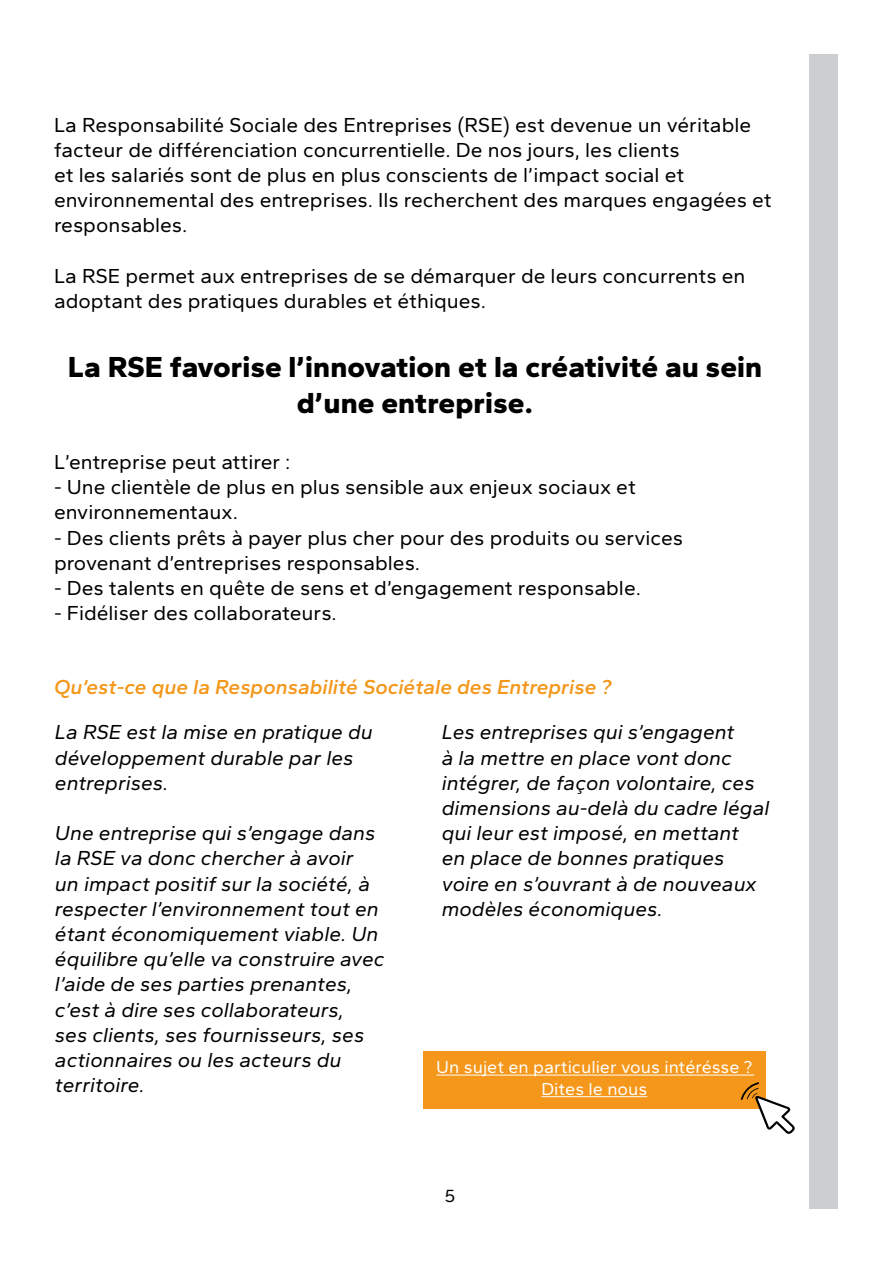
<style>
.page{position:relative;width:893px;height:1263px;background:#fff}
.page>*{position:absolute;margin:0;border:0;box-sizing:border-box;transform-origin:0 0}
.t1{font:800 30px/36px "Celebes";color:#000;text-align:center}
.t2{font:21px/25.2px "Celebes";color:#000}
.t3{font:italic 21px/25.2px "Celebes";color:#000}
.t4{font:italic 600 21px "Celebes";color:#f4971a}
.t5{font:18px/21.6px "Celebes";color:#fff;text-align:center}
.t6{font:18px "Celebes";color:#000}
</style>
<div class="page">
<div style="left:810px;top:54px;width:28px;height:1155px;background:#ccced1"></div>
<div style="left:423px;top:1051px;width:343px;height:58px;background:#f4971a"></div>
<hr style="left:436px;top:1074px;width:318px;height:1px;background:#fff">
<hr style="left:541px;top:1096px;width:106px;height:1px;background:#fff">
<svg style="left:741px;top:1082px;width:54px;height:52px"></svg>
<p class="t2" style="left:54px;top:112px;width:719px">La Responsabilité Sociale des Entreprises (RSE) est devenue un véritable facteur de différenciation concurrentielle. De nos jours, les clients<br>et les salariés sont de plus en plus conscients de l’impact social et environnemental des entreprises. Ils recherchent des marques engagées et responsables.</p>
<p class="t2" style="left:54px;top:263px;width:693px">La RSE permet aux entreprises de se démarquer de leurs concurrents en adoptant des pratiques durables et éthiques.</p>
<h1 class="t1" style="left:68px;top:349px;width:696px">La RSE favorise l’innovation et la créativité au sein d’une entreprise.</h1>
<p class="t2" style="left:54px;top:449px;width:238px">L’entreprise peut attirer :</p>
<p class="t2" style="left:54px;top:474px;width:583px">- Une clientèle de plus en plus sensible aux enjeux sociaux et environnementaux.</p>
<p class="t2" style="left:54px;top:525px;width:631px">- Des clients prêts à payer plus cher pour des produits ou services provenant d’entreprises responsables.</p>
<p class="t2" style="left:54px;top:575px;width:588px">- Des talents en quête de sens et d’engagement responsable.</p>
<p class="t2" style="left:54px;top:600px;width:284px">- Fidéliser des collaborateurs.</p>
<p class="t4" style="left:54px;top:675px;width:559px">Qu’est-ce que la Responsabilité Sociétale des Entreprise ?</p>
<p class="t3" style="left:55px;top:720px;width:319px">La RSE est la mise en pratique du développement durable par les entreprises.</p>
<p class="t3" style="left:55px;top:820px;width:331px">Une entreprise qui s’engage dans la RSE va donc chercher à avoir<br>un impact positif sur la société, à respecter l’environnement tout en étant économiquement viable. Un équilibre qu’elle va construire avec l’aide de ses parties prenantes, c’est à dire ses collaborateurs,<br>ses clients, ses fournisseurs, ses actionnaires ou les acteurs du territoire.</p>
<p class="t3" style="left:442px;top:720px;width:329px">Les entreprises qui s’engagent<br>à la mettre en place vont donc intégrer, de façon volontaire, ces dimensions au-delà du cadre légal qui leur est imposé, en mettant<br>en place de bonnes pratiques voire en s’ouvrant à de nouveaux modèles économiques.</p>
<p class="t5" style="left:436px;top:1056px;width:318px">Un sujet en particulier vous intérésse ?<br>Dites le nous</p>
<p class="t6" style="left:445px;top:1185px;width:12px">5</p>
</div>
